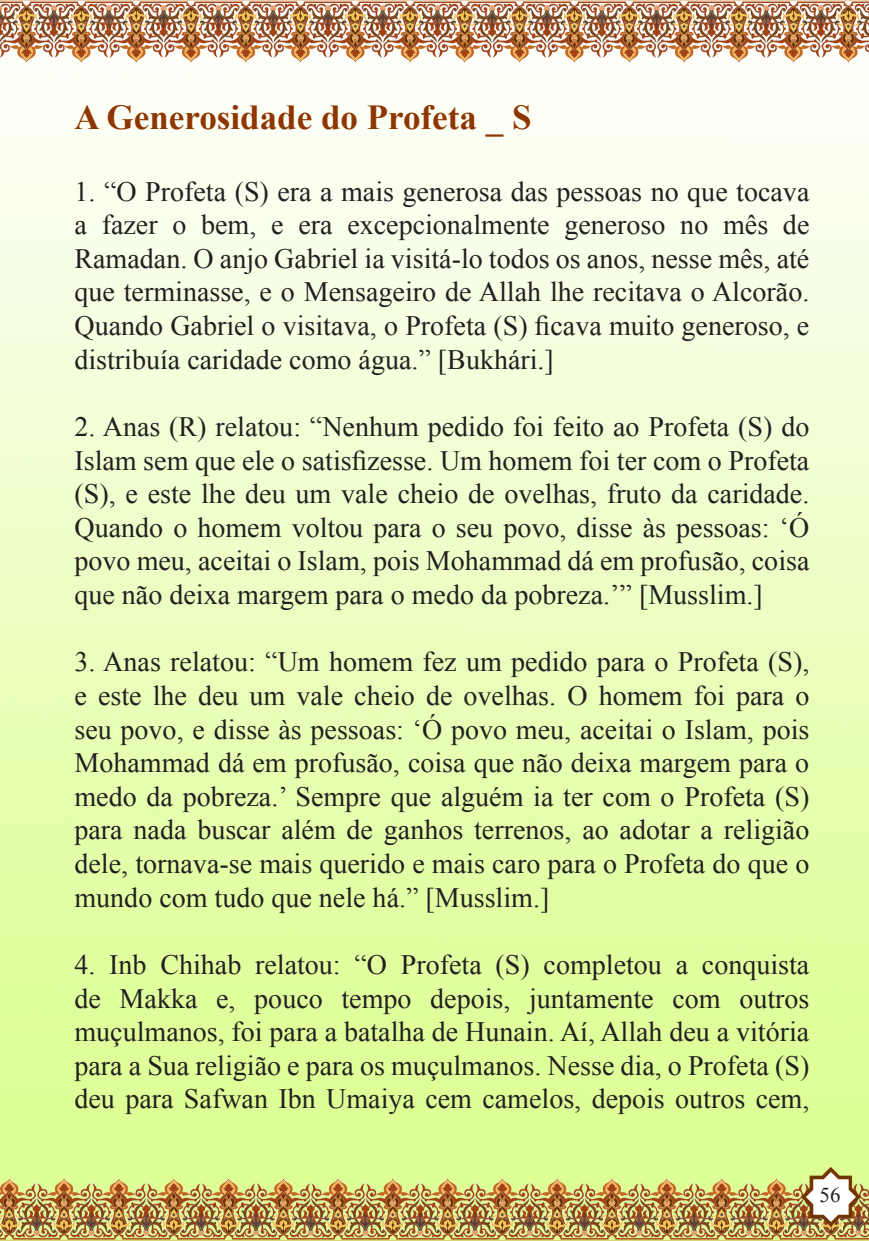
<style>
.page{position:relative;width:869px;height:1241px;background:#fff}
.page>*{position:absolute;margin:0;border:0;box-sizing:border-box;transform-origin:0 0}
.t1{font:700 35px "Times New Roman";color:#8f3500}
.t2{font:28px/33.6px "Times New Roman";color:#231f20;text-align:justify}
.t3{font:21px "Times New Roman";color:#231f20}
</style>
<div class="page">
<img style="left:0;top:0;width:868px;height:1240px">
<p class="t1" style="left:74px;top:93px;width:458px">A Generosidade do Profeta _ S</p>
<p class="t2" style="left:74px;top:174px;width:736px">1. “O Profeta (S) era a mais generosa das pessoas no que tocava a fazer o bem, e era excepcionalmente generoso no mês de Ramadan. O anjo Gabriel ia visitá-lo todos os anos, nesse mês, até que terminasse, e o Mensageiro de Allah lhe recitava o Alcorão.<br>Quando Gabriel o visitava, o Profeta (S) ficava muito generoso, e distribuía caridade como água.” [Bukhári.]</p>
<p class="t2" style="left:74px;top:409px;width:736px">2. Anas (R) relatou: “Nenhum pedido foi feito ao Profeta (S) do Islam sem que ele o satisfizesse. Um homem foi ter com o Profeta (S), e este lhe deu um vale cheio de ovelhas, fruto da caridade.<br>Quando o homem voltou para o seu povo, disse às pessoas: ‘Ó povo meu, aceitai o Islam, pois Mohammad dá em profusão, coisa que não deixa margem para o medo da pobreza.’” [Musslim.]</p>
<p class="t2" style="left:74px;top:644px;width:736px">3. Anas relatou: “Um homem fez um pedido para o Profeta (S), e este lhe deu um vale cheio de ovelhas. O homem foi para o seu povo, e disse às pessoas: ‘Ó povo meu, aceitai o Islam, pois Mohammad dá em profusão, coisa que não deixa margem para o medo da pobreza.’ Sempre que alguém ia ter com o Profeta (S) para nada buscar além de ganhos terrenos, ao adotar a religião dele, tornava-se mais querido e mais caro para o Profeta do que o mundo com tudo que nele há.” [Musslim.]</p>
<p class="t2" style="left:74px;top:947px;width:736px">4. Inb Chihab relatou: “O Profeta (S) completou a conquista de Makka e, pouco tempo depois, juntamente com outros muçulmanos, foi para a batalha de Hunain. Aí, Allah deu a vitória para a Sua religião e para os muçulmanos. Nesse dia, o Profeta (S) deu para Safwan Ibn Umaiya cem camelos, depois outros cem,</p>
<p class="t3" style="left:819px;top:1180px;width:22px">56</p>
</div>
